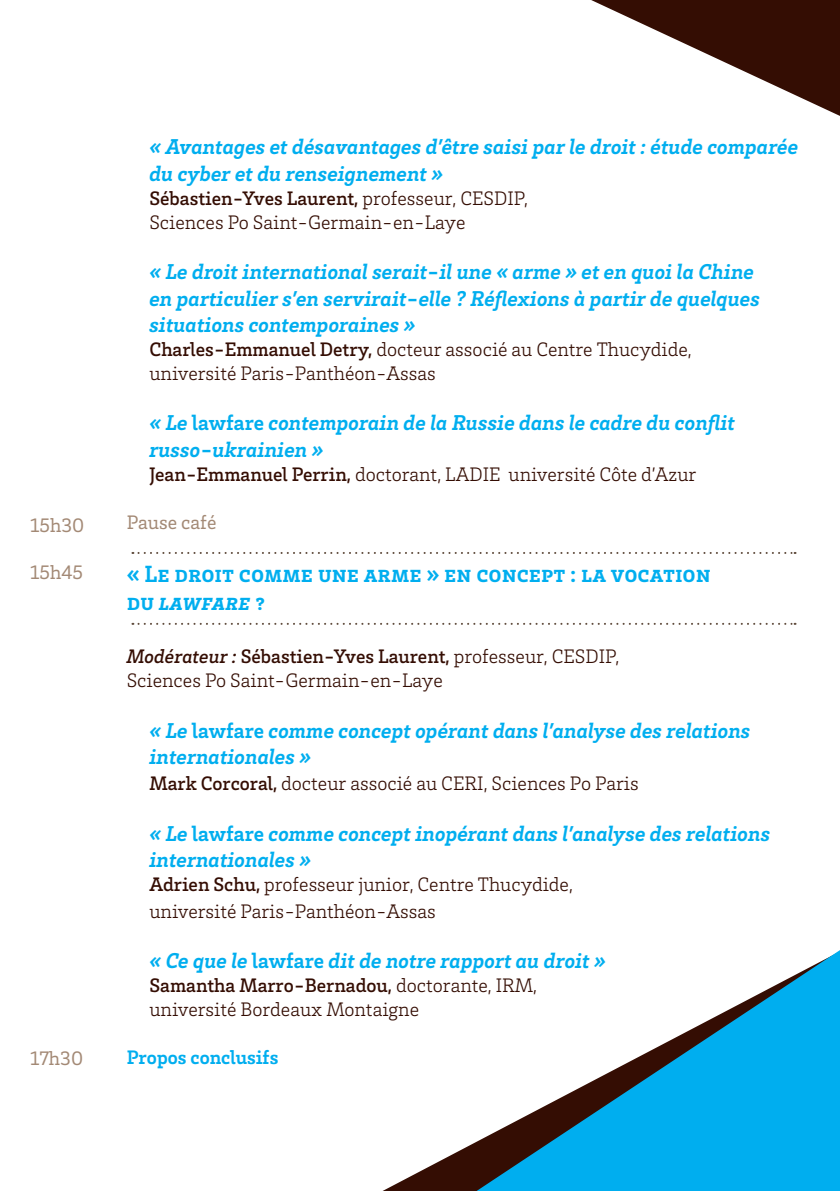
<style>
.page{position:relative;width:840px;height:1191px;background:#fff}
.page>*{position:absolute;margin:0;border:0;box-sizing:border-box;transform-origin:0 0}
.t1{font:700 24px/28.8px "Brix Slab";color:#00aeef}
.t2{font:italic 700 22px/26.4px "Brix Slab";color:#00aeef}
.t3{font:300 20px/24px "Brix Slab";color:#340d03}
.t4{font:20px "Brix Slab";color:#a38975}
.t5{font:700 20px "Brix Slab";color:#00aeef}
.s1{font-weight:500}
.s2{font-style:normal}
.s3{font-style:italic}
.s4{font-weight:500;font-style:italic}
</style>
<div class="page">
<svg style="left:591px;top:0;width:248px;height:116px"></svg>
<svg style="left:382px;top:1142px;width:94px;height:49px"></svg>
<svg style="left:476px;top:950px;width:363px;height:241px"></svg>
<svg style="left:132px;top:552px;width:663px;height:2px"></svg>
<svg style="left:132px;top:623px;width:663px;height:2px"></svg>
<p class="t4" style="left:30px;top:512px;width:55px">15h30</p>
<p class="t4" style="left:30px;top:559px;width:54px">15h45</p>
<p class="t4" style="left:30px;top:1045px;width:54px">17h30</p>
<p class="t2" style="left:149px;top:132px;width:650px">« Avantages et désavantages d’être saisi par le droit : étude comparée du cyber et du renseignement »</p>
<p class="t3" style="left:149px;top:185px;width:380px"><span class="s1">Sébastien-Yves Laurent,</span> professeur, CESDIP,<br>Sciences Po Saint-Germain-en-Laye</p>
<p class="t2" style="left:149px;top:257px;width:611px">« Le droit international serait-il une « arme » et en quoi la Chine en particulier s’en servirait-elle ? Réflexions à partir de quelques situations contemporaines »</p>
<p class="t3" style="left:149px;top:336px;width:543px"><span class="s1">Charles-Emmanuel Detry,</span> docteur associé au Centre Thucydide, université Paris-Panthéon-Assas</p>
<p class="t2" style="left:149px;top:408px;width:586px">« Le <span class="s2">lawfare</span> contemporain de la Russie dans le cadre du conflit russo-ukrainien »</p>
<p class="t3" style="left:149px;top:461px;width:548px"><span class="s1">Jean-Emmanuel Perrin,</span> doctorant, LADIE université Côte d’Azur</p>
<p class="t4" style="left:127px;top:509px;width:91px">Pause café</p>
<p class="t1" style="left:127px;top:558px;width:585px">« Le droit comme une arme » en concept : la vocation du <span class="s3">lawfare</span> ?</p>
<p class="t3" style="left:127px;top:644px;width:494px"><span class="s4">Modérateur :</span> <span class="s1">Sébastien-Yves Laurent,</span> professeur, CESDIP,<br>Sciences Po Saint-Germain-en-Laye</p>
<p class="t2" style="left:149px;top:716px;width:602px">« Le <span class="s2">lawfare</span> comme concept opérant dans l’analyse des relations internationales »</p>
<p class="t3" style="left:149px;top:771px;width:490px"><span class="s1">Mark Corcoral,</span> docteur associé au CERI, Sciences Po Paris</p>
<p class="t2" style="left:149px;top:819px;width:622px">« Le <span class="s2">lawfare</span> comme concept inopérant dans l’analyse des relations internationales »</p>
<p class="t3" style="left:149px;top:870px;width:425px;line-height:26.4px"><span class="s1">Adrien Schu,</span> professeur junior, Centre Thucydide, université Paris-Panthéon-Assas</p>
<p class="t2" style="left:149px;top:946px;width:458px">« Ce que le <span class="s2">lawfare</span> dit de notre rapport au droit »</p>
<p class="t3" style="left:149px;top:972px;width:389px"><span class="s1">Samantha Marro-Bernadou,</span> doctorante, IRM, université Bordeaux Montaigne</p>
<p class="t5" style="left:127px;top:1044px;width:153px">Propos conclusifs</p>
</div>
